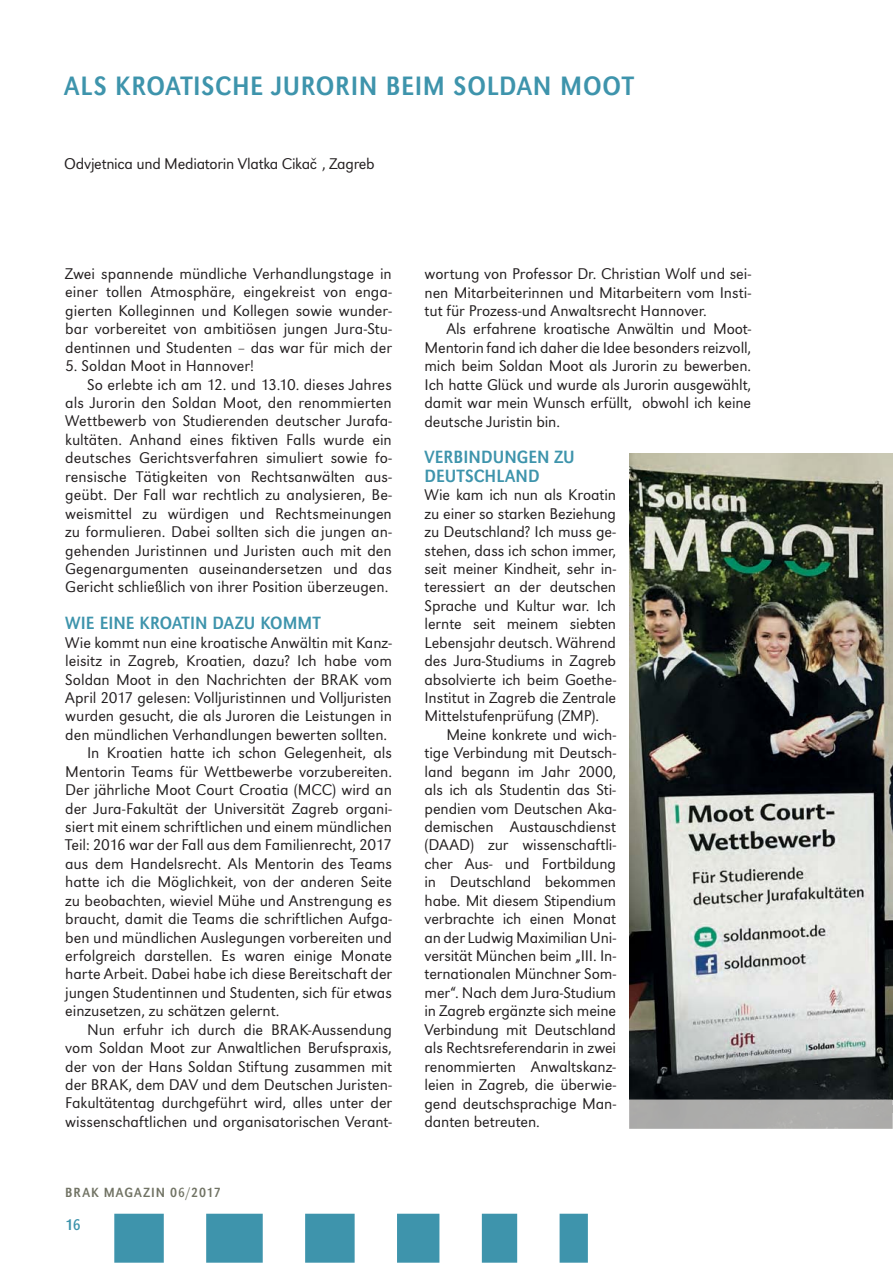
<style>
.page{position:relative;width:893px;height:1263px;background:#fff}
.page>*{position:absolute;margin:0;border:0;box-sizing:border-box;transform-origin:0 0}
.t1{font:27.6px "URW Grotesk T Regu Extr Narr";letter-spacing:.02em;color:#3e94ac}
.t2{font:18.45px/18.5px "URW Grotesk T Regu Extr Narr";letter-spacing:.005em;color:#3e94ac}
.t3{font:16.2px/18.5px "URW Grotesk T Ligh";letter-spacing:-.005em;color:#231f20;text-align:justify}
.t4{font:16.2px "URW Grotesk T Regu Extr Narr";color:#3e94ac}
.t5{font:13.8px "URW Grotesk T Regu Extr Narr";letter-spacing:.07em;color:#717364}
</style>
<div class="page">
<svg style="left:114px;top:1214px;width:474px;height:49px"></svg>
<img style="left:629px;top:454px;width:264px;height:675px">
<img style="left:752px;top:1112px;width:112px;height:1px">
<img style="left:866px;top:1106px;width:27px;height:6px">
<h1 class="t1" style="left:64px;top:77px;width:571px">ALS KROATISCHE JURORIN BEIM SOLDAN MOOT</h1>
<p class="t3" style="left:64px;top:156px;width:312px">Odvjetnica und Mediatorin Vlatka Cikacˇ , Zagreb</p>
<p class="t3" style="left:65px;top:266px;width:328px">Zwei spannende mündliche Verhandlungstage in einer tollen Atmosphäre, eingekreist von enga&shy;gierten Kolleginnen und Kollegen sowie wunder&shy;bar vorbereitet von ambitiösen jungen Jura-Stu&shy;dentinnen und Studenten – das war für mich der</p>
<p class="t3" style="left:65px;top:358px;width:190px">5. Soldan Moot in Hannover!</p>
<p class="t3" style="left:87px;top:376px;width:306px">So erlebte ich am 12. und 13.10. dieses Jahres</p>
<p class="t3" style="left:65px;top:395px;width:328px">als Jurorin den Soldan Moot, den renommierten</p>
<p class="t3" style="left:65px;top:413px;width:328px">Wettbewerb von Studierenden deutscher Jurafa-</p>
<p class="t3" style="left:65px;top:432px;width:328px">kultäten. Anhand eines fiktiven Falls wurde ein</p>
<p class="t3" style="left:65px;top:450px;width:328px">deutsches Gerichtsverfahren simuliert sowie fo-</p>
<p class="t3" style="left:65px;top:469px;width:328px">rensische Tätigkeiten von Rechtsanwälten aus-</p>
<p class="t3" style="left:65px;top:487px;width:328px">geübt. Der Fall war rechtlich zu analysieren, Be-</p>
<p class="t3" style="left:65px;top:505px;width:328px">weismittel zu würdigen und Rechtsmeinungen</p>
<p class="t3" style="left:65px;top:524px;width:328px">zu formulieren. Dabei sollten sich die jungen an-</p>
<p class="t3" style="left:65px;top:542px;width:328px">gehenden Juristinnen und Juristen auch mit den</p>
<p class="t3" style="left:65px;top:561px;width:328px">Gegenargumenten auseinandersetzen und das</p>
<p class="t3" style="left:65px;top:579px;width:325px">Gericht schließlich von ihrer Position überzeugen.</p>
<p class="t2" style="left:65px;top:616px;width:257px">WIE EINE KROATIN DAZU KOMMT</p>
<p class="t3" style="left:65px;top:634px;width:328px">Wie kommt nun eine kroatische Anwältin mit Kanz-</p>
<p class="t3" style="left:65px;top:653px;width:328px">leisitz in Zagreb, Kroatien, dazu? Ich habe vom</p>
<p class="t3" style="left:65px;top:671px;width:328px">Soldan Moot in den Nachrichten der BRAK vom</p>
<p class="t3" style="left:65px;top:690px;width:328px">April 2017 gelesen: Volljuristinnen und Volljuristen</p>
<p class="t3" style="left:65px;top:708px;width:328px">wurden gesucht, die als Juroren die Leistungen in</p>
<p class="t3" style="left:65px;top:727px;width:323px">den mündlichen Verhandlungen bewerten sollten.</p>
<p class="t3" style="left:87px;top:745px;width:306px">In Kroatien hatte ich schon Gelegenheit, als</p>
<p class="t3" style="left:65px;top:764px;width:328px">Mentorin Teams für Wettbewerbe vorzubereiten.</p>
<p class="t3" style="left:65px;top:782px;width:328px">Der jährliche Moot Court Croatia (MCC) wird an</p>
<p class="t3" style="left:65px;top:800px;width:328px">der Jura-Fakultät der Universität Zagreb organi-</p>
<p class="t3" style="left:65px;top:819px;width:328px">siert mit einem schriftlichen und einem mündlichen</p>
<p class="t3" style="left:65px;top:837px;width:328px">Teil: 2016 war der Fall aus dem Familienrecht, 2017</p>
<p class="t3" style="left:65px;top:856px;width:328px">aus dem Handelsrecht. Als Mentorin des Teams</p>
<p class="t3" style="left:65px;top:874px;width:328px">hatte ich die Möglichkeit, von der anderen Seite</p>
<p class="t3" style="left:65px;top:893px;width:328px">zu beobachten, wieviel Mühe und Anstrengung es</p>
<p class="t3" style="left:65px;top:911px;width:328px">braucht, damit die Teams die schriftlichen Aufga-</p>
<p class="t3" style="left:65px;top:929px;width:328px">ben und mündlichen Auslegungen vorbereiten und</p>
<p class="t3" style="left:65px;top:948px;width:328px">erfolgreich darstellen. Es waren einige Monate</p>
<p class="t3" style="left:65px;top:966px;width:328px">harte Arbeit. Dabei habe ich diese Bereitschaft der</p>
<p class="t3" style="left:65px;top:985px;width:328px">jungen Studentinnen und Studenten, sich für etwas</p>
<p class="t3" style="left:65px;top:1003px;width:216px">einzusetzen, zu schätzen gelernt.</p>
<p class="t3" style="left:87px;top:1022px;width:306px">Nun erfuhr ich durch die BRAK-Aussendung</p>
<p class="t3" style="left:65px;top:1040px;width:328px">vom Soldan Moot zur Anwaltlichen Berufspraxis,</p>
<p class="t3" style="left:65px;top:1058px;width:328px">der von der Hans Soldan Stiftung zusammen mit</p>
<p class="t3" style="left:65px;top:1077px;width:328px">der BRAK, dem DAV und dem Deutschen Juristen-</p>
<p class="t3" style="left:65px;top:1095px;width:328px">Fakultätentag durchgeführt wird, alles unter der</p>
<p class="t3" style="left:65px;top:1114px;width:328px">wissenschaftlichen und organisatorischen Verant-</p>
<p class="t5" style="left:65px;top:1188px;width:157px">BRAK MAGAZIN 06/2017</p>
<p class="t4" style="left:65px;top:1219px;width:17px">16</p>
<p class="t3" style="left:424px;top:266px;width:328px">wortung von Professor Dr. Christian Wolf und sei&shy;nen Mitarbeiterinnen und Mitarbeitern vom Insti&shy;tut für Prozess-und Anwaltsrecht Hannover.</p>
<p class="t3" style="left:424px;top:321px;width:328px;text-indent:22px">Als erfahrene kroatische Anwältin und Moot-Mentorin fand ich daher die Idee besonders reizvoll, mich beim Soldan Moot als Jurorin zu bewerben.<br>Ich hatte Glück und wurde als Jurorin ausgewählt, damit war mein Wunsch erfüllt, obwohl ich keine deutsche Juristin bin.</p>
<p class="t2" style="left:424px;top:450px;width:152px">VERBINDUNGEN ZU<br>DEUTSCHLAND</p>
<p class="t3" style="left:424px;top:487px;width:193px">Wie kam ich nun als Kroatin zu einer so starken Beziehung zu Deutschland? Ich muss ge&shy;stehen, dass ich schon immer, seit meiner Kindheit, sehr in&shy;teressiert an der deutschen Sprache und Kultur war. Ich lernte seit meinem siebten Lebensjahr deutsch. Während des Jura-Studiums in Zagreb absolvierte ich beim Goethe-Institut in Zagreb die Zentrale Mittelstufenprüfung (ZMP).</p>
<p class="t3" style="left:425px;top:727px;width:193px;text-indent:22px">Meine konkrete und wich&shy;tige Verbindung mit Deutsch&shy;land begann im Jahr 2000, als ich als Studentin das Sti&shy;pendien vom Deutschen Aka&shy;demischen Austauschdienst (DAAD) zur wissenschaftli&shy;cher Aus- und Fortbildung in Deutschland bekommen habe. Mit diesem Stipendium verbrachte ich einen Monat an der Ludwig Maximilian Uni&shy;versität München beim „III. In&shy;ternationalen Münchner Som&shy;mer“. Nach dem Jura-Studium in Zagreb ergänzte sich meine Verbindung mit Deutschland als Rechtsreferendarin in zwei renommierten Anwaltskanz&shy;leien in Zagreb, die überwie&shy;gend deutschsprachige Man&shy;danten betreuten.</p>
</div>
